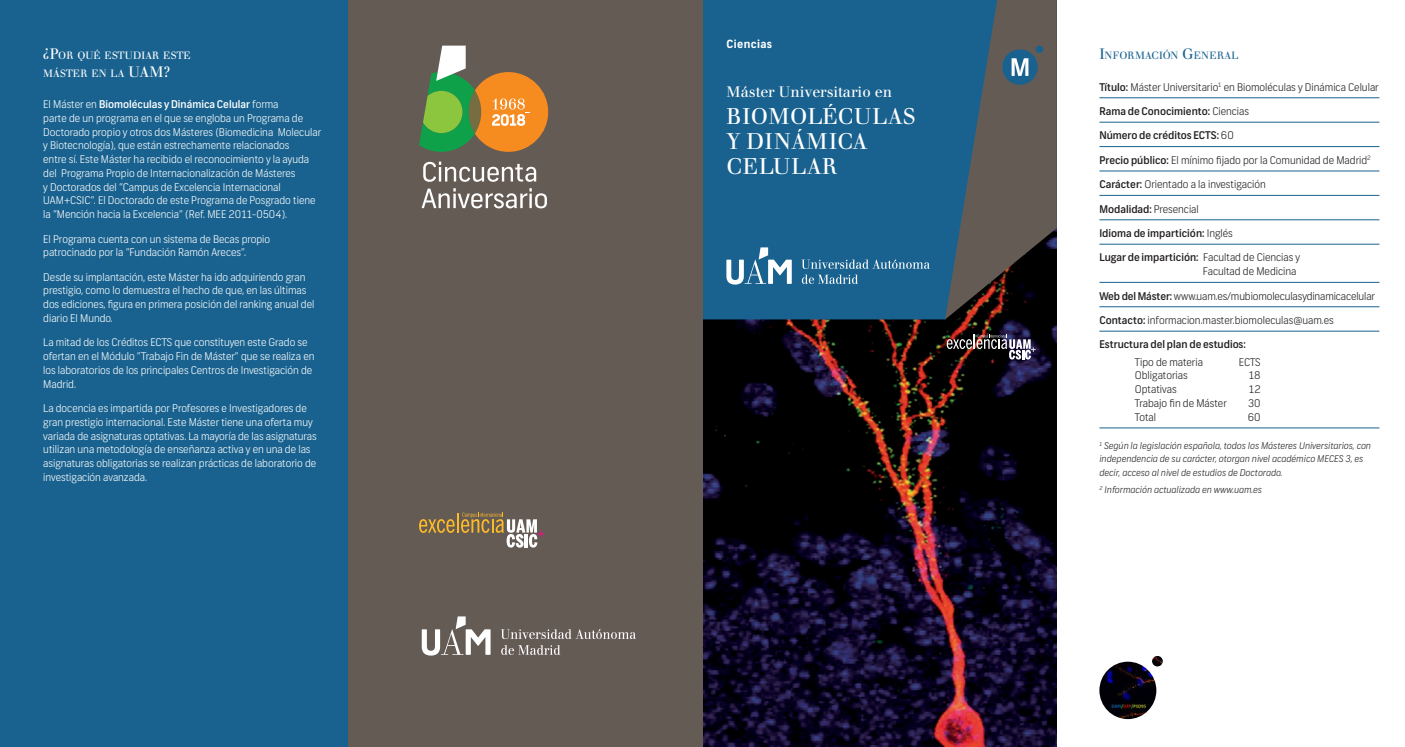
<style>
.page{position:relative;width:1405px;height:747px;background:#fff}
.page>*{position:absolute;margin:0;border:0;box-sizing:border-box;transform-origin:0 0}
.Máster_Doctorado_-_P{font:22.5px/25px "Walbaum";letter-spacing:.015em;color:#fff}
.Máster_Doctorado{font:15px "Walbaum";color:#fff}
.titulos{font:15px "Walbaum";color:#fff}
.t1{font:700 11.25px "Frank";letter-spacing:.03em;color:#fff}
.texto_corrido{font:300 10.62px/13.8px "Frank";color:#fff}
.texto_corrido-2{font:300 10.62px/13.8px "Frank";color:#231f20}
.texto_corrido-3{font:500 10.62px "Frank";color:#231f20}
.titulos-2{font:10.5px/17.5px "Walbaum";letter-spacing:-.015em;color:#fff}
.titulos-3{font:10.5px "Walbaum";letter-spacing:.005em;color:#19628f}
.texto_corrido-4{font:italic 300 9.38px/13.8px "Frank";color:#231f20}
.s1{font-size:15px}
.s2{font-weight:500}
.s3{font-weight:300}
</style>
<div class="page">
<div style="left:0;top:0;width:348px;height:746px;background:#19628f"></div>
<hr style="left:1099px;top:97px;width:280px;height:1px;background:#19628f">
<hr style="left:1099px;top:122px;width:280px;height:1px;background:#19628f">
<hr style="left:1099px;top:146px;width:280px;height:1px;background:#19628f">
<hr style="left:1099px;top:171px;width:280px;height:1px;background:#19628f">
<hr style="left:1099px;top:195px;width:280px;height:1px;background:#19628f">
<hr style="left:1099px;top:219px;width:280px;height:1px;background:#19628f">
<hr style="left:1099px;top:244px;width:280px;height:1px;background:#19628f">
<hr style="left:1099px;top:282px;width:280px;height:1px;background:#19628f">
<hr style="left:1099px;top:306px;width:280px;height:1px;background:#19628f">
<hr style="left:1099px;top:331px;width:280px;height:1px;background:#19628f">
<hr style="left:1099px;top:427px;width:280px;height:1px;background:#19628f">
<img style="left:702px;top:319px;width:355px;height:427px">
<div style="left:702px;top:0;width:243px;height:319px;background:#19628f"></div>
<img style="left:1099px;top:656px;width:64px;height:62px">
<svg style="left:946px;top:334px;width:89px;height:25px"></svg>
<svg style="left:801px;top:259px;width:129px;height:25px"></svg>
<svg style="left:726px;top:247px;width:66px;height:37px"></svg>
<div style="left:348px;top:0;width:354px;height:746px;background:#655b55"></div>
<svg style="left:419px;top:512px;width:125px;height:35px"></svg>
<svg style="left:501px;top:629px;width:134px;height:9px"></svg>
<svg style="left:501px;top:645px;width:59px;height:9px"></svg>
<svg style="left:422px;top:616px;width:68px;height:39px"></svg>
<svg style="left:419px;top:46px;width:129px;height:106px"></svg>
<svg style="left:423px;top:161px;width:113px;height:21px"></svg>
<svg style="left:422px;top:188px;width:125px;height:20px"></svg>
<svg style="left:945px;top:0;width:112px;height:319px"></svg>
<p class="titulos-2" style="left:43px;top:47px;width:149px"><span class="s1">¿P</span>OR QUÉ ESTUDIAR ESTE<br>MÁSTER EN LA <span class="s1">UAM</span></p>
<p class="titulos" style="left:163px;top:63px;width:8px">?</p>
<p class="texto_corrido" style="left:43px;top:97px;width:279px">El Máster en <span class="s2">Biomoléculas y Dinámica Celular</span> forma<br>parte de un programa en el que se engloba un Programa de Doctorado propio y otros dos Másteres (Biomedicina Molecular y Biotecnología), que están estrechamente relacionados<br>entre sí. Este Máster ha recibido el reconocimiento y la ayuda del Programa Propio de Internacionalización de Másteres<br>y Doctorados del “Campus de Excelencia Internacional UAM+CSIC”. El Doctorado de este Programa de Posgrado tiene la “Mención hacia la Excelencia” (Ref. MEE 2011-0504).</p>
<p class="texto_corrido" style="left:43px;top:232px;width:228px">El Programa cuenta con un sistema de Becas propio patrocinado por la “Fundación Ramón Areces”.</p>
<p class="texto_corrido" style="left:43px;top:270px;width:273px">Desde su implantación, este Máster ha ido adquiriendo gran prestigio, como lo demuestra el hecho de que, en las últimas dos ediciones, figura en primera posición del ranking anual del diario El Mundo.</p>
<p class="texto_corrido" style="left:43px;top:336px;width:273px">La mitad de los Créditos ECTS que constituyen este Grado se ofertan en el Módulo “Trabajo Fin de Máster” que se realiza en los laboratorios de los principales Centros de Investigación de Madrid.</p>
<p class="texto_corrido" style="left:43px;top:401px;width:275px">La docencia es impartida por Profesores e Investigadores de gran prestigio internacional. Este Máster tiene una oferta muy variada de asignaturas optativas. La mayoría de las asignaturas utilizan una metodología de enseñanza activa y en una de las asignaturas obligatorias se realizan prácticas de laboratorio de investigación avanzada.</p>
<p class="t1" style="left:726px;top:37px;width:47px">Ciencias</p>
<p class="Máster_Doctorado" style="left:726px;top:83px;width:167px">Máster Universitario en</p>
<p class="Máster_Doctorado_-_P" style="left:726px;top:104px;width:190px">BIOMOLÉCULAS<br>Y DINÁMICA<br>CELULAR</p>
<p class="titulos-3" style="left:1099px;top:49px;width:141px"><span class="s1">I</span>NFORMACIÓN <span class="s1">G</span>ENERAL</p>
<p class="texto_corrido-2" style="left:1099px;top:80px;width:281px"><span class="s2">Título:</span> Máster Universitario<sup>1</sup> en Biomoléculas y Dinámica Celular</p>
<p class="texto_corrido-3" style="left:1099px;top:105px;width:151px">Rama de Conocimiento: <span class="s3">Ciencias</span></p>
<p class="texto_corrido-3" style="left:1099px;top:129px;width:136px">Número de créditos ECTS: <span class="s3">60</span></p>
<p class="texto_corrido-2" style="left:1099px;top:153px;width:273px"><span class="s2">Precio público:</span> El mínimo fijado por la Comunidad de Madrid<sup>2</sup></p>
<p class="texto_corrido-2" style="left:1099px;top:177px;width:168px"><span class="s2">Carácter:</span> Orientado a la investigación</p>
<p class="texto_corrido-3" style="left:1099px;top:202px;width:101px">Modalidad: <span class="s3">Presencial</span></p>
<p class="texto_corrido-3" style="left:1099px;top:226px;width:135px">Idioma de impartición: <span class="s3">Inglés</span></p>
<p class="texto_corrido-2" style="left:1202px;top:251px;width:99px;text-indent:-103px"><span class="s2">Lugar de impartición:</span> Facultad de Ciencias y<br>Facultad de Medicina</p>
<p class="texto_corrido-2" style="left:1099px;top:289px;width:277px"><span class="s2">Web del Máster:</span> www.uam.es/mubiomoleculasydinamicacelular</p>
<p class="texto_corrido-2" style="left:1099px;top:313px;width:236px"><span class="s2">Contacto:</span> informacion.master.biomoleculas@uam.es</p>
<p class="texto_corrido-3" style="left:1099px;top:338px;width:148px">Estructura del plan de estudios:</p>
<p class="texto_corrido-2" style="left:1135px;top:355px;width:70px">Tipo de materia</p>
<p class="texto_corrido-2" style="left:1238px;top:355px;width:24px">ECTS</p>
<p class="texto_corrido-2" style="left:1135px;top:369px;width:54px">Obligatorias</p>
<p class="texto_corrido-2" style="left:1248px;top:369px;width:14px">18</p>
<p class="texto_corrido-2" style="left:1135px;top:382px;width:43px">Optativas</p>
<p class="texto_corrido-2" style="left:1249px;top:382px;width:13px">12</p>
<p class="texto_corrido-2" style="left:1135px;top:396px;width:93px">Trabajo fin de Máster</p>
<p class="texto_corrido-2" style="left:1248px;top:396px;width:14px">30</p>
<p class="texto_corrido-2" style="left:1135px;top:410px;width:23px">Total</p>
<p class="texto_corrido-2" style="left:1248px;top:410px;width:14px">60</p>
<p class="texto_corrido-4" style="left:1099px;top:438px;width:273px"><sup>1</sup> Según la legislación española, todos los Másteres Universitarios, con independencia de su carácter, otorgan nivel académico MECES 3, es decir, acceso al nivel de estudios de Doctorado.</p>
<p class="texto_corrido-4" style="left:1099px;top:483px;width:164px"><sup>2</sup> Información actualizada en www.uam.es</p>
</div>
